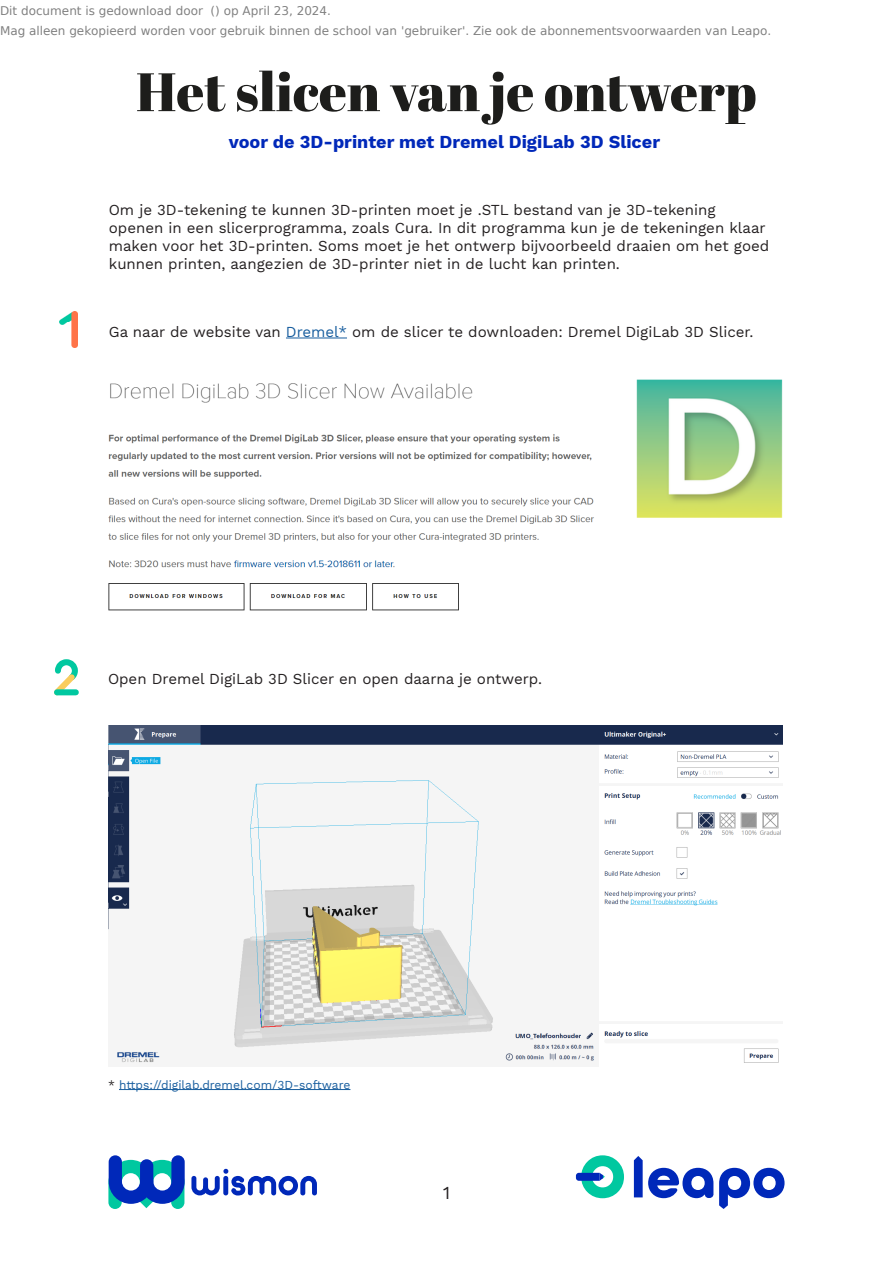
<style>
.page{position:relative;width:893px;height:1263px;background:#fff}
.page>*{position:absolute;margin:0;border:0;box-sizing:border-box;transform-origin:0 0}
.t1{font:54px "Abril Fatface";color:#1d1d1b}
.Alineastijl_1{font:700 18px "Work Sans";color:#0028b9}
.t2{font:18px "Work Sans";color:#231f20}
.Alineastijl_1-2{font:15px/18px "Work Sans";color:#231f20}
.t3{font:12px/20.4px "DejaVu Sans";color:rgb(0 0 0/.5)}
.Alineastijl_1-3{font:12px "Work Sans";color:#175d9e}
.s1{color:#175d9e}
.s2{color:#231f20}
</style>
<div class="page">
<svg style="left:576px;top:1155px;width:48px;height:43px"></svg>
<svg style="left:634px;top:1156px;width:79px;height:42px"></svg>
<svg style="left:719px;top:1168px;width:65px;height:41px"></svg>
<svg style="left:108px;top:1155px;width:77px;height:54px"></svg>
<svg style="left:191px;top:1169px;width:126px;height:26px"></svg>
<img style="left:60px;top:312px;width:17px;height:36px">
<hr style="left:286px;top:338px;width:61px;height:1px;background:#175d9e">
<img style="left:109px;top:379px;width:674px;height:232px">
<svg style="left:54px;top:659px;width:25px;height:36px"></svg>
<div style="left:57px;top:689px;width:19px;height:6px;background:#00c8a0"></div>
<img style="left:108px;top:725px;width:674px;height:338px">
<hr style="left:119px;top:1089px;width:231px;height:1px;background:#175d9e">
<p class="t3" style="left:0;top:0;width:773px">Dit document is gedownload door () op April 23, 2024.<br>Mag alleen gekopieerd worden voor gebruik binnen de school van 'gebruiker'. Zie ook de abonnementsvoorwaarden van Leapo.</p>
<p class="t1" style="left:136px;top:54px;width:622px">Het slicen van je ontwerp</p>
<p class="Alineastijl_1" style="left:229px;top:131px;width:433px">voor de 3D-printer met Dremel DigiLab 3D Slicer</p>
<p class="Alineastijl_1-2" style="left:109px;top:202px;width:608px">Om je 3D-tekening te kunnen 3D-printen moet je .STL bestand van je 3D-tekening</p>
<p class="Alineastijl_1-2" style="left:109px;top:220px;width:662px">openen in een slicerprogramma, zoals Cura. In dit programma kun je de tekeningen klaar maken voor het 3D-printen. Soms moet je het ontwerp bijvoorbeeld draaien om het goed kunnen printen, aangezien de 3D-printer niet in de lucht kan printen.</p>
<p class="Alineastijl_1-2" style="left:109px;top:323px;width:646px">Ga naar de website van <span class="s1">Dremel*</span> om de slicer te downloaden: Dremel DigiLab 3D Slicer.</p>
<p class="Alineastijl_1-2" style="left:108px;top:671px;width:436px">Open Dremel DigiLab 3D Slicer en open daarna je ontwerp.</p>
<p class="Alineastijl_1-3" style="left:108px;top:1077px;width:244px"><span class="s2">*</span> https://digilab.dremel.com/3D-software</p>
<p class="t2" style="left:443px;top:1182px;width:9px">1</p>
</div>
